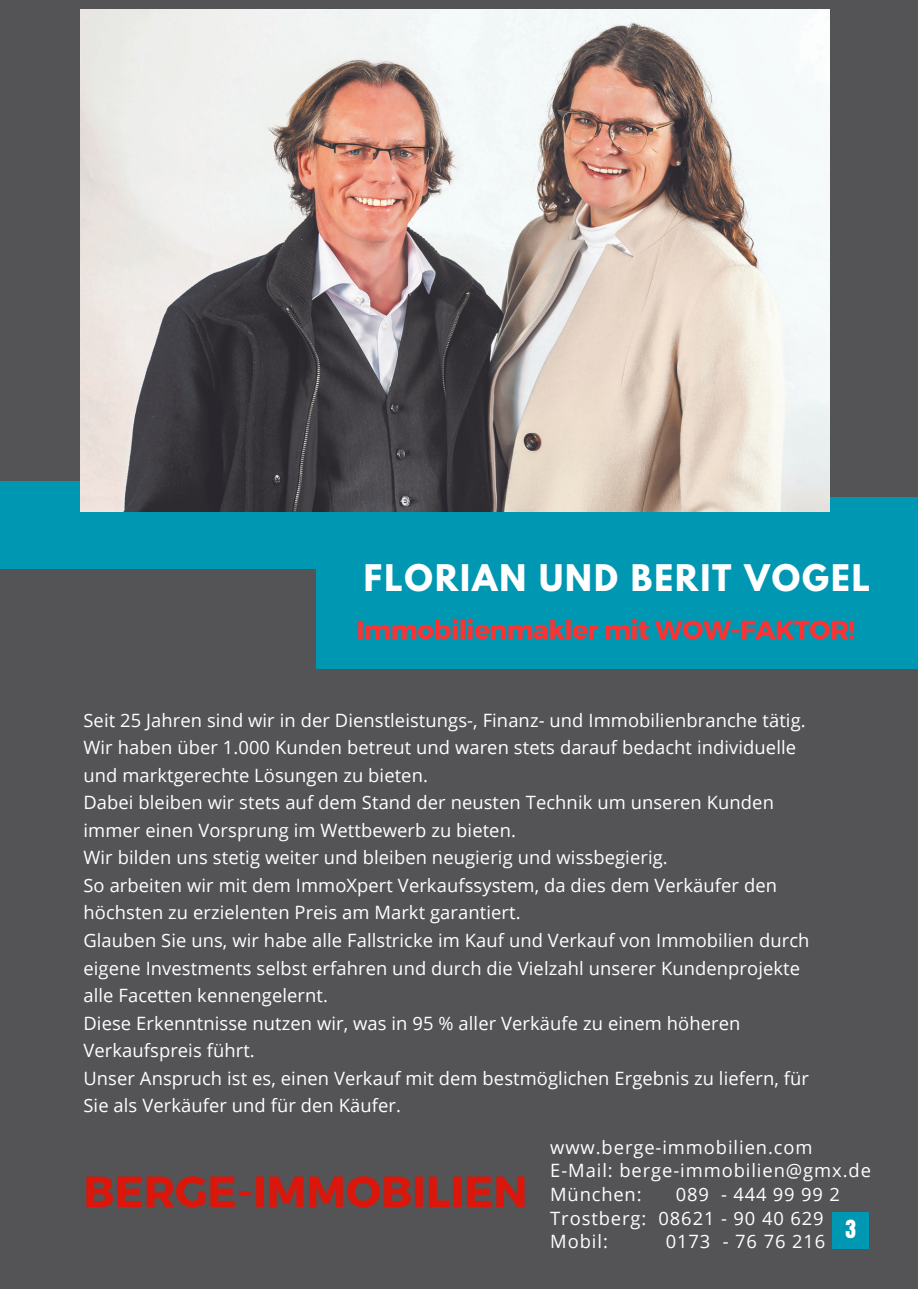
<style>
.page{position:relative;width:918px;height:1289px;background:#fff}
.page>*{position:absolute;margin:0;border:0;box-sizing:border-box;transform-origin:0 0}
.t1{font:700 43.5px "Montserrat";color:#db160a}
.t2{font:700 32.55px "League Spartan";letter-spacing:.06em;color:#fff}
.t3{font:700 25.95px "Montserrat";letter-spacing:-.015em;color:#ff3131}
.t4{font:21.45px "Anton";color:#fff}
.t5{font:18.3px/27.6px "Open Sans";letter-spacing:.005em;color:#fff}
.t6{font:18.3px "Open Sans";letter-spacing:.05em;color:#fff}
.t7{font:18.3px "Open Sans";letter-spacing:.045em;color:#fff}
</style>
<div class="page">
<div style="left:0;top:0;width:918px;height:1288px;background:#545456"></div>
<div style="left:833px;top:1211px;width:36px;height:37px;background:#0097b2"></div>
<div style="left:0;top:481px;width:397px;height:87px;background:#0097b2"></div>
<div style="left:316px;top:497px;width:602px;height:172px;background:#0097b2"></div>
<img style="left:80px;top:10px;width:749px;height:501px">
<h2 class="t2" style="left:364px;top:561px;width:508px">FLORIAN UND BERIT VOGEL</h2>
<h4 class="t3" style="left:356px;top:612px;width:500px">Immobilienmakler mit WOW-FAKTOR!</h4>
<p class="t5" style="left:83px;top:705px;width:724px">Seit 25 Jahren sind wir in der Dienstleistungs-, Finanz- und Immobilienbranche tätig.<br>Wir haben über 1.000 Kunden betreut und waren stets darauf bedacht individuelle und marktgerechte Lösungen zu bieten.</p>
<p class="t5" style="left:83px;top:788px;width:692px">Dabei bleiben wir stets auf dem Stand der neusten Technik um unseren Kunden immer einen Vorsprung im Wettbewerb zu bieten.</p>
<p class="t5" style="left:83px;top:843px;width:586px">Wir bilden uns stetig weiter und bleiben neugierig und wissbegierig.</p>
<p class="t5" style="left:83px;top:870px;width:695px">So arbeiten wir mit dem ImmoXpert Verkaufssystem, da dies dem Verkäufer den höchsten zu erzielenten Preis am Markt garantiert.</p>
<p class="t5" style="left:83px;top:925px;width:727px">Glauben Sie uns, wir habe alle Fallstricke im Kauf und Verkauf von Immobilien durch eigene Investments selbst erfahren und durch die Vielzahl unserer Kundenprojekte alle Facetten kennengelernt.</p>
<p class="t5" style="left:83px;top:1008px;width:658px">Diese Erkenntnisse nutzen wir, was in 95 % aller Verkäufe zu einem höheren<br>Verkaufspreis führt.</p>
<p class="t5" style="left:83px;top:1063px;width:727px">Unser Anspruch ist es, einen Verkauf mit dem bestmöglichen Ergebnis zu liefern, für<br>Sie als Verkäufer und für den Käufer.</p>
<p class="t6" style="left:550px;top:1133px;width:264px">www.berge-immobilien.com</p>
<p class="t6" style="left:550px;top:1157px;width:322px">E-Mail: berge-immobilien@gmx.de</p>
<p class="t7" style="left:550px;top:1181px;width:93px">München:</p>
<p class="t7" style="left:676px;top:1181px;width:165px">089 - 444 99 99 2</p>
<p class="t6" style="left:550px;top:1204px;width:275px">Trostberg: 08621 - 90 40 629</p>
<p class="t5" style="left:550px;top:1226px;width:59px">Mobil:</p>
<p class="t6" style="left:666px;top:1228px;width:161px">0173 - 76 76 216</p>
<p class="t1" style="left:83px;top:1162px;width:446px">BERGE-IMMOBILIEN</p>
<p class="t4" style="left:846px;top:1213px;width:12px">3</p>
</div>
